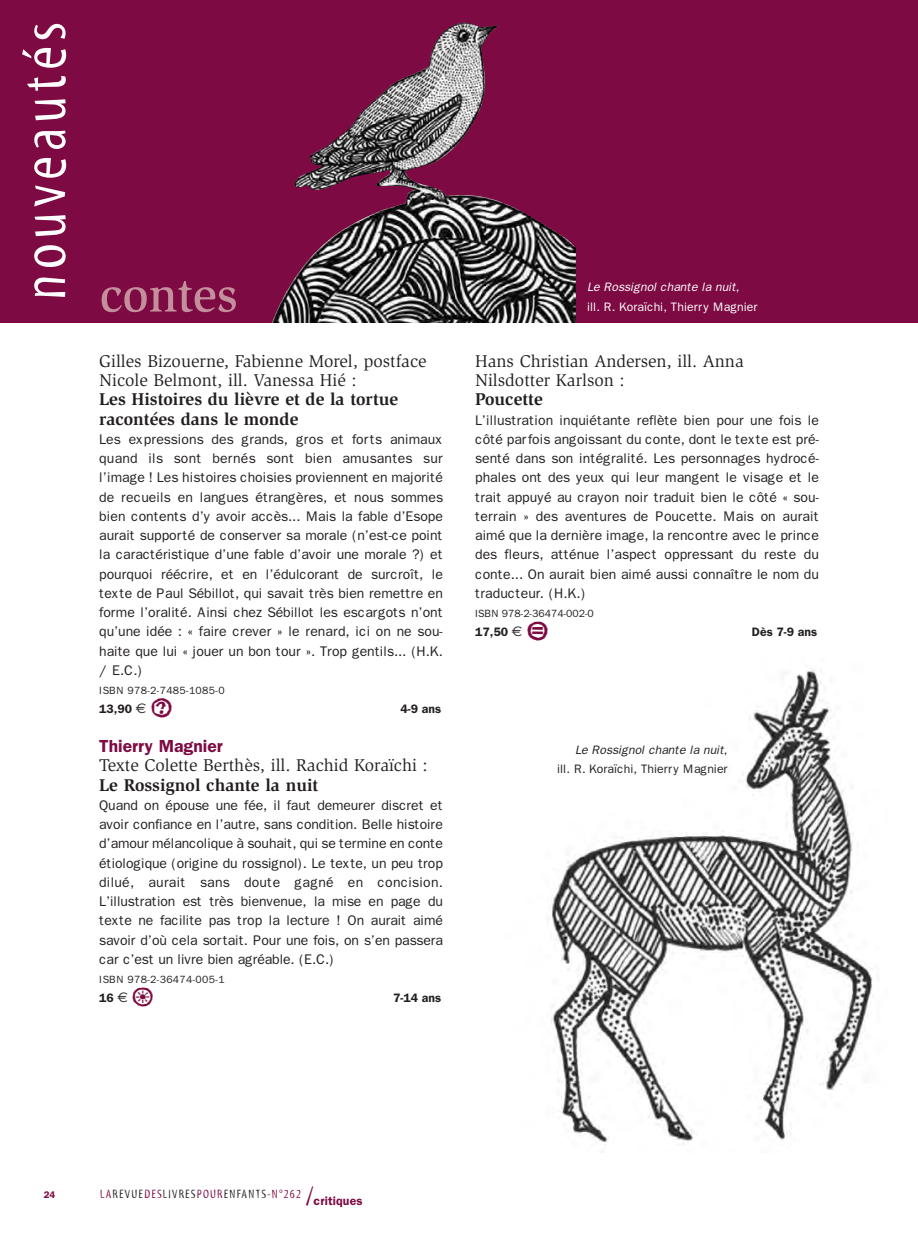
<style>
.page{position:relative;width:918px;height:1241px;background:#fff}
.page>*{position:absolute;margin:0;border:0;box-sizing:border-box;transform-origin:0 0}
.t1{font:63px "Myriad Tilt";letter-spacing:.08em;color:#fff}
.t2{font:35px "Ale Signs White LL";color:#7d0a42}
.t3{font:17.5px/19.2px "Slimbach";color:#231f20}
.t4{font:14px/19.2px "Franklin Gothic";letter-spacing:-.005em;color:#231f20;text-align:justify}
.t5{font:12.25px/19.2px "Franklin Gothic";letter-spacing:-.005em;color:#fff}
.t6{font:12.25px/19.2px "Franklin Gothic";letter-spacing:-.005em;color:#231f20;text-align:right}
.t7{font:12.25px "Myriad Tilt";letter-spacing:.1em;color:#231f20}
.t8{font:600 12.25px "Franklin Gothic";color:#231f20}
.t9{font:10.5px "Franklin Gothic";letter-spacing:.03em;color:#231f20}
.t10{font:10.5px "Franklin Gothic";color:#231f20}
.t11{font:600 9.62px "Franklin Gothic";color:#7d0a42}
.s1{font-weight:700}
.s2{font-family:"Euro Sans";font-weight:400;font-size:14px}
.s3{font-family:"Franklin Gothic";font-weight:600;color:#7d0a42}
.s4{font-style:italic}
.s5{color:#7d0a42}
.s6{font-size:26.25px;color:#7d0a42}
</style>
<div class="page">
<div style="left:0;top:0;width:918px;height:322px;background:#7d0a42"></div>
<svg style="left:102px;top:281px;width:134px;height:31px"></svg>
<img style="left:272px;top:22px;width:304px;height:300px">
<img style="left:551px;top:668px;width:321px;height:477px">
<p class="t1" style="left:21px;top:300px;width:280px;rotate:-90deg">nouveautés</p>
<p class="t3" style="left:99px;top:352px;width:329px">Gilles Bizouerne, Fabienne Morel, postface Nicole Belmont, ill. Vanessa Hié :<br><span class="s1">Les Histoires du lièvre et de la tortue racontées dans le monde</span></p>
<p class="t4" style="left:99px;top:429px;width:345px">Les expressions des grands, gros et forts animaux quand ils sont bernés sont bien amusantes sur l’image ! Les histoires choisies proviennent en majorité de recueils en langues étrangères, et nous sommes bien contents d’y avoir accès... Mais la fable d’Esope aurait supporté de conserver sa morale (n’est-ce point la caractéristique d’une fable d’avoir une morale ?) et pourquoi réécrire, et en l’édulcorant de surcroît, le texte de Paul Sébillot, qui savait très bien remettre en forme l’oralité. Ainsi chez Sébillot les escargots n’ont qu’une idée : « faire crever » le renard, ici on ne sou&shy;haite que lui « jouer un bon tour ». Trop gentils... (H.K. / E.C.)</p>
<p class="t9" style="left:99px;top:684px;width:127px">ISBN 978-2-7485-1085-0</p>
<p class="t8" style="left:99px;top:702px;width:49px">13,90 <span class="s2">€</span></p>
<p class="t2" style="left:150px;top:685px;width:24px">g</p>
<p class="t8" style="left:400px;top:702px;width:42px">4-9 ans</p>
<p class="t3" style="left:99px;top:737px;width:330px"><span class="s3">Thierry Magnier<br></span>Texte Colette Berthès, ill. Rachid Koraïchi :<br><span class="s1">Le Rossignol chante la nuit</span></p>
<p class="t4" style="left:99px;top:795px;width:345px">Quand on épouse une fée, il faut demeurer discret et avoir confiance en l’autre, sans condition. Belle histoire d’amour mélancolique à souhait, qui se termine en conte étiologique (origine du rossignol). Le texte, un peu trop dilué, aurait sans doute gagné en concision.<br>L’illustration est très bienvenue, la mise en page du texte ne facilite pas trop la lecture ! On aurait aimé savoir d’où cela sortait. Pour une fois, on s’en passera car c’est un livre bien agréable. (E.C.)</p>
<p class="t9" style="left:99px;top:973px;width:127px">ISBN 978-2-36474-005-1</p>
<p class="t8" style="left:99px;top:990px;width:30px">16 <span class="s2">€</span></p>
<p class="t2" style="left:132px;top:974px;width:24px">o</p>
<p class="t8" style="left:393px;top:990px;width:50px">7-14 ans</p>
<p class="t5" style="left:587px;top:277px;width:172px"><span class="s4">Le Rossignol chante la nuit</span>,<br>ill. R. Koraïchi, Thierry Magnier</p>
<p class="t3" style="left:475px;top:352px;width:270px">Hans Christian Andersen, ill. Anna<br>Nilsdotter Karlson :<br><span class="s1">Poucette</span></p>
<p class="t4" style="left:475px;top:410px;width:345px">L’illustration inquiétante reflète bien pour une fois le côté parfois angoissant du conte, dont le texte est pré&shy;senté dans son intégralité. Les personnages hydrocé&shy;phales ont des yeux qui leur mangent le visage et le trait appuyé au crayon noir traduit bien le côté « sou&shy;terrain » des aventures de Poucette. Mais on aurait aimé que la dernière image, la rencontre avec le prince des fleurs, atténue l’aspect oppressant du reste du conte... On aurait bien aimé aussi connaître le nom du traducteur. (H.K.)</p>
<p class="t10" style="left:475px;top:607px;width:120px">ISBN 978-2-36474-002-0</p>
<p class="t8" style="left:475px;top:625px;width:49px">17,50 <span class="s2">€</span></p>
<p class="t2" style="left:526px;top:608px;width:24px">a</p>
<p class="t8" style="left:752px;top:625px;width:67px">Dès 7-9 ans</p>
<p class="t6" style="left:557px;top:739px;width:172px"><span class="s4">Le Rossignol chante la nuit</span>,<br>ill. R. Koraïchi, Thierry Magnier</p>
<p class="t11" style="left:44px;top:1188px;width:13px">24</p>
<p class="t7" style="left:100px;top:1189px;width:264px"><span class="s5">LA</span>REVUE<span class="s5">DES</span>LIVRES<span class="s5">POUR</span>ENFANTS<span class="s5">-N°262</span> <span class="s6">/</span><span class="s3">critiques</span></p>
</div>
